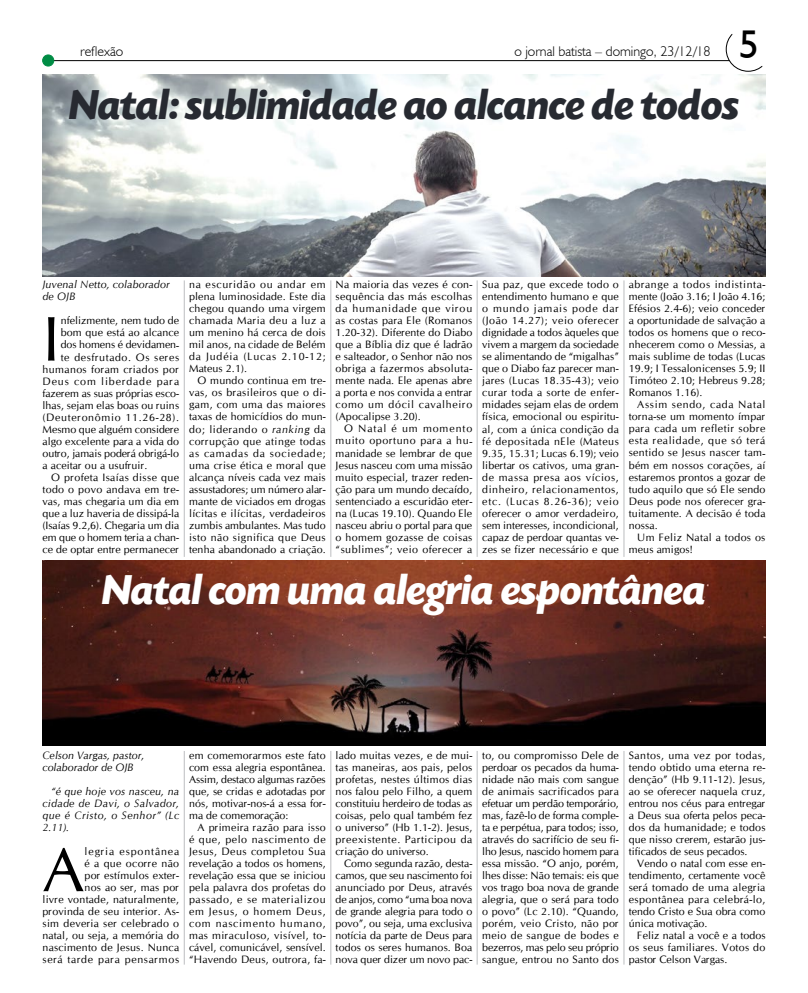
<style>
.page{position:relative;width:808px;height:993px;background:#fff}
.page>*{position:absolute;margin:0;border:0;box-sizing:border-box;transform-origin:0 0}
.t1{font:63.2px "Cg Omega";color:#000}
.t2{font:italic 700 44px "Today SHOP";color:#272a31}
.t3{font:italic 700 44px "Today SHOP";color:#fff}
.t4{font:40px "Humanist 521 BT";color:#000}
.t5{font:300 14px "Humanist 521 BT";color:#000}
.t6{font:10.7px/12px "Cg Omega";letter-spacing:.01em;color:#000;text-align:justify}
.t7{font:italic 10.7px/12px "Cg Omega";letter-spacing:.01em;color:#000}
.t8{font:10.7px "Cg Omega";letter-spacing:.035em;color:#000}
.t9{font:10.7px "Cg Omega";letter-spacing:.06em;color:#000}
.t10{font:10.7px "Cg Omega";letter-spacing:.03em;color:#000}
.t11{font:10.7px "Cg Omega";letter-spacing:.055em;color:#000}
.t12{font:10.7px "Cg Omega";letter-spacing:.08em;color:#000}
.s1{font-style:italic}
</style>
<div class="page">
<hr style="left:50px;top:60px;width:683px;height:1px;background:#000">
<svg style="left:706px;top:34px;width:60px;height:52px"></svg>
<div style="left:43px;top:55px;width:11px;height:11px;background:#008c44;border-radius:50%"></div>
<div style="left:43px;top:55px;width:11px;height:11px;border:1px solid #008c44;border-radius:50%"></div>
<img style="left:43px;top:74px;width:722px;height:202px">
<img style="left:43px;top:560px;width:722px;height:184px">
<hr style="left:184px;top:280px;width:1px;height:276px;background:#bcbec0">
<hr style="left:184px;top:750px;width:1px;height:214px;background:#bcbec0">
<hr style="left:331px;top:280px;width:1px;height:276px;background:#bcbec0">
<hr style="left:331px;top:750px;width:1px;height:214px;background:#bcbec0">
<hr style="left:477px;top:280px;width:1px;height:276px;background:#bcbec0">
<hr style="left:477px;top:750px;width:1px;height:214px;background:#bcbec0">
<hr style="left:624px;top:280px;width:1px;height:276px;background:#bcbec0">
<hr style="left:624px;top:750px;width:1px;height:214px;background:#bcbec0">
<h3 class="t5" style="left:80px;top:43px;width:45px">reflexão</h3>
<h3 class="t5" style="left:514px;top:43px;width:198px">o jornal batista – domingo, 23/12/18</h3>
<h3 class="t4" style="left:739px;top:20px;width:22px">5</h3>
<h2 class="t2" style="left:69px;top:82px;width:671px">Natal: sublimidade ao alcance de todos</h2>
<p class="t7" style="left:43px;top:279px;width:129px">Juvenal Netto, colaborador de OJB</p>
<h1 class="t1" style="left:43px;top:303px;width:19px">I</h1>
<p class="t6" style="left:61px;top:315px;width:120px">nfelizmente, nem tudo de</p>
<p class="t6" style="left:61px;top:327px;width:120px">bom que está ao alcance</p>
<p class="t6" style="left:61px;top:339px;width:120px">dos homens é devidamen-</p>
<p class="t11" style="left:61px;top:351px;width:120px">te desfrutado. Os seres</p>
<p class="t8" style="left:43px;top:363px;width:138px">humanos foram criados por</p>
<p class="t12" style="left:43px;top:375px;width:138px">Deus com liberdade para</p>
<p class="t6" style="left:43px;top:387px;width:138px">fazerem as suas próprias esco-</p>
<p class="t6" style="left:43px;top:399px;width:138px">lhas, sejam elas boas ou ruins</p>
<p class="t9" style="left:43px;top:411px;width:138px">(Deuteronômio 11.26-28).</p>
<p class="t6" style="left:43px;top:423px;width:138px">Mesmo que alguém considere</p>
<p class="t6" style="left:43px;top:435px;width:138px">algo excelente para a vida do</p>
<p class="t6" style="left:43px;top:447px;width:138px">outro, jamais poderá obrigá-lo</p>
<p class="t6" style="left:43px;top:459px;width:106px">a aceitar ou a usufruir.</p>
<p class="t8" style="left:51px;top:471px;width:130px">O profeta Isaías disse que</p>
<p class="t10" style="left:43px;top:483px;width:138px">todo o povo andava em tre-</p>
<p class="t6" style="left:43px;top:495px;width:138px">vas, mas chegaria um dia em</p>
<p class="t6" style="left:43px;top:507px;width:138px">que a luz haveria de dissipá-la</p>
<p class="t6" style="left:43px;top:519px;width:138px">(Isaías 9.2,6). Chegaria um dia</p>
<p class="t6" style="left:43px;top:531px;width:138px">em que o homem teria a chan-</p>
<p class="t6" style="left:43px;top:543px;width:138px">ce de optar entre permanecer</p>
<p class="t6" style="left:189px;top:279px;width:138px">na escuridão ou andar em plena luminosidade. Este dia chegou quando uma virgem chamada Maria deu a luz a um menino há cerca de dois mil anos, na cidade de Belém da Judéia (Lucas 2.10-12; Mateus 2.1).</p>
<p class="t6" style="left:189px;top:375px;width:138px;text-indent:9px">O mundo continua em tre&shy;vas, os brasileiros que o di&shy;gam, com uma das maiores taxas de homicídios do mun&shy;do; liderando o <span class="s1">ranking</span> da corrupção que atinge todas as camadas da sociedade; uma crise ética e moral que alcança níveis cada vez mais assustadores; um número alar&shy;mante de viciados em drogas lícitas e ilícitas, verdadeiros zumbis ambulantes. Mas tudo isto não significa que Deus tenha abandonado a criação.</p>
<p class="t6" style="left:336px;top:279px;width:138px">Na maioria das vezes é con&shy;sequência das más escolhas da humanidade que virou as costas para Ele (Romanos 1.20-32). Diferente do Diabo que a Bíblia diz que é ladrão e salteador, o Senhor não nos obriga a fazermos absoluta&shy;mente nada. Ele apenas abre a porta e nos convida a entrar como um dócil cavalheiro (Apocalipse 3.20).</p>
<p class="t6" style="left:336px;top:423px;width:138px;text-indent:9px">O Natal é um momento muito oportuno para a hu&shy;manidade se lembrar de que Jesus nasceu com uma missão muito especial, trazer reden&shy;ção para um mundo decaído, sentenciado a escuridão eter&shy;na (Lucas 19.10). Quando Ele nasceu abriu o portal para que o homem gozasse de coisas “sublimes”; veio oferecer a</p>
<p class="t6" style="left:482px;top:279px;width:138px">Sua paz, que excede todo o entendimento humano e que o mundo jamais pode dar (João 14.27); veio oferecer dignidade a todos àqueles que vivem a margem da sociedade se alimentando de “migalhas” que o Diabo faz parecer man&shy;jares (Lucas 18.35-43); veio curar toda a sorte de enfer&shy;midades sejam elas de ordem física, emocional ou espiritu&shy;al, com a única condição da fé depositada nEle (Mateus 9.35, 15.31; Lucas 6.19); veio libertar os cativos, uma gran&shy;de massa presa aos vícios, dinheiro, relacionamentos, etc. (Lucas 8.26-36); veio oferecer o amor verdadeiro, sem interesses, incondicional, capaz de perdoar quantas ve&shy;zes se fizer necessário e que</p>
<p class="t6" style="left:629px;top:279px;width:138px">abrange a todos indistinta&shy;mente (João 3.16; I João 4.16; Efésios 2.4-6); veio conceder a oportunidade de salvação a todos os homens que o reco&shy;nhecerem como o Messias, a mais sublime de todas (Lucas 19.9; I Tessalonicenses 5.9; II Timóteo 2.10; Hebreus 9.28; Romanos 1.16).</p>
<p class="t6" style="left:629px;top:399px;width:138px;text-indent:9px">Assim sendo, cada Natal torna-se um momento ímpar para cada um refletir sobre esta realidade, que só terá sentido se Jesus nascer tam&shy;bém em nossos corações, aí estaremos prontos a gozar de tudo aquilo que só Ele sendo Deus pode nos oferecer gra&shy;tuitamente. A decisão é toda nossa.</p>
<p class="t6" style="left:629px;top:531px;width:138px;text-indent:9px">Um Feliz Natal a todos os meus amigos!</p>
<h2 class="t3" style="left:102px;top:567px;width:605px">Natal com uma alegria espontânea</h2>
<p class="t7" style="left:43px;top:749px;width:103px">Celson Vargas, pastor, colaborador de OJB</p>
<p class="t7" style="left:43px;top:785px;width:138px;text-align:justify;text-indent:9px">“é que hoje vos nasceu, na cidade de Davi, o Salvador, que é Cristo, o Senhor” (Lc 2.11).</p>
<h1 class="t1" style="left:43px;top:833px;width:44px">A</h1>
<p class="t6" style="left:43px;top:845px;width:138px;text-align:right">legria espontânea<br>é a que ocorre não<br>por estímulos exter-<br>nos ao ser, mas por<br>livre vontade, naturalmente, provinda de seu interior. As&shy;sim deveria ser celebrado o natal, ou seja, a memória do nascimento de Jesus. Nunca será tarde para pensarmos</p>
<p class="t6" style="left:189px;top:749px;width:138px">em comemorarmos este fato com essa alegria espontânea.<br>Assim, destaco algumas razões que, se cridas e adotadas por nós, motivar-nos-á a essa for&shy;ma de comemoração:</p>
<p class="t6" style="left:189px;top:821px;width:138px;text-indent:9px">A primeira razão para isso é que, pelo nascimento de Jesus, Deus completou Sua revelação a todos os homens, revelação essa que se iniciou pela palavra dos profetas do passado, e se materializou em Jesus, o homem Deus, com nascimento humano, mas miraculoso, visível, to&shy;cável, comunicável, sensível. “Havendo Deus, outrora, fa-</p>
<p class="t6" style="left:336px;top:749px;width:138px">lado muitas vezes, e de mui&shy;tas maneiras, aos pais, pelos profetas, nestes últimos dias nos falou pelo Filho, a quem constituiu herdeiro de todas as coisas, pelo qual também fez o universo” (Hb 1.1-2). Jesus, preexistente. Participou da criação do universo.</p>
<p class="t6" style="left:336px;top:857px;width:138px;text-indent:9px">Como segunda razão, desta&shy;camos, que seu nascimento foi anunciado por Deus, através de anjos, como “uma boa nova de grande alegria para todo o povo”, ou seja, uma exclusiva notícia da parte de Deus para todos os seres humanos. Boa nova quer dizer um novo pac-</p>
<p class="t6" style="left:482px;top:749px;width:138px">to, ou compromisso Dele de perdoar os pecados da huma&shy;nidade não mais com sangue de animais sacrificados para efetuar um perdão temporário, mas, fazê-lo de forma comple&shy;ta e perpétua, para todos; isso, através do sacrifício de seu fi&shy;lho Jesus, nascido homem para essa missão. “O anjo, porém, lhes disse: Não temais: eis que vos trago boa nova de grande alegria, que o será para todo o povo” (Lc 2.10). “Quando, porém, veio Cristo, não por meio de sangue de bodes e bezerros, mas pelo seu próprio sangue, entrou no Santo dos</p>
<p class="t6" style="left:629px;top:749px;width:138px">Santos, uma vez por todas, tendo obtido uma eterna re&shy;denção” (Hb 9.11-12). Jesus, ao se oferecer naquela cruz, entrou nos céus para entregar a Deus sua oferta pelos peca&shy;dos da humanidade; e todos que nisso crerem, estarão jus&shy;tificados de seus pecados.</p>
<p class="t6" style="left:629px;top:857px;width:138px;text-indent:9px">Vendo o natal com esse en&shy;tendimento, certamente você será tomado de uma alegria espontânea para celebrá-lo, tendo Cristo e Sua obra como única motivação.</p>
<p class="t6" style="left:629px;top:929px;width:138px;text-indent:9px">Feliz natal a você e a todos os seus familiares. Votos do pastor Celson Vargas.</p>
</div>
